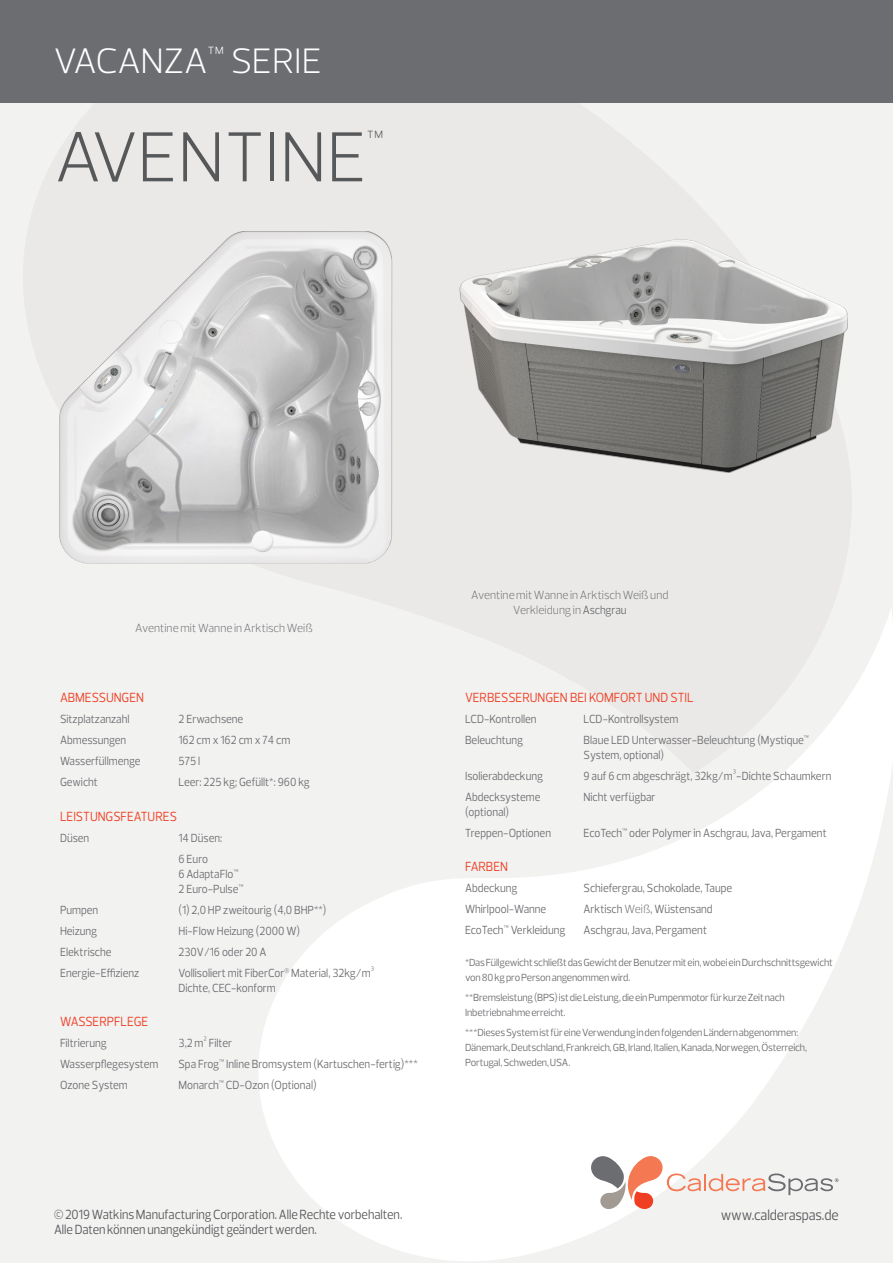
<style>
.page{position:relative;width:893px;height:1263px;background:#fff}
.page>*{position:absolute;margin:0;border:0;box-sizing:border-box;transform-origin:0 0}
.t1{font:300 72px "Prelo";color:#57585a}
.t2{font:300 36px "Prelo";letter-spacing:-.005em;color:#fff}
.t3{font:300 21px "Prelo";color:#57585a}
.Body_Copy{font:15px "Prelo";letter-spacing:-.01em;color:#57585a;scale:.9 1}
.Body_Copy-2{font:13.5px "Prelo";letter-spacing:-.005em;color:#57585a;scale:.9 1}
.t4{font:13.5px "Prelo";color:#ef3e22;scale:.9 1}
.t5{font:12px/15px "Prelo";color:#6c6d70;scale:.9 1}
.t6{font:300 12px/15px "Prelo";letter-spacing:.005em;color:#6c6d70;text-align:center;scale:.95 1}
.t7{font:10.5px/15px "Prelo";letter-spacing:-.015em;color:#6c6d70;scale:.95 1}
.s1{font-weight:400}
.s2{font-weight:300}
</style>
<div class="page">
<div style="left:0;top:48px;width:893px;height:1215px;background:#f2f2f1"></div>
<svg style="left:259px;top:611px;width:634px;height:650px"></svg>
<svg style="left:589px;top:1156px;width:249px;height:53px"></svg>
<div style="left:0;top:0;width:893px;height:103px;background:#6c6d70"></div>
<img style="left:59px;top:231px;width:333px;height:333px">
<img style="left:460px;top:239px;width:388px;height:233px">
<p class="t2" style="left:54px;top:39px;width:270px">VACANZA<sup>™</sup> SERIE</p>
<p class="t1" style="left:55px;top:112px;width:314px">AVENTINE</p>
<p class="t3" style="left:367px;top:125px;width:18px">™</p>
<p class="t6" style="left:135px;top:620px;width:188px">Aventine mit Wanne in Arktisch Weiß</p>
<p class="t4" style="left:60px;top:689px;width:95px">ABMESSUNGEN</p>
<p class="t5" style="left:60px;top:712px;width:79px">Sitzplatzanzahl</p>
<p class="t5" style="left:178px;top:712px;width:74px">2 Erwachsene</p>
<p class="t5" style="left:60px;top:733px;width:75px">Abmessungen</p>
<p class="t5" style="left:178px;top:733px;width:126px">162 cm x 162 cm x 74 cm</p>
<p class="t5" style="left:60px;top:754px;width:91px">Wasserfüllmenge</p>
<p class="t5" style="left:178px;top:754px;width:26px">575 l</p>
<p class="t5" style="left:60px;top:775px;width:44px">Gewicht</p>
<p class="t5" style="left:178px;top:775px;width:147px">Leer: 225 kg; Gefüllt*: 960 kg</p>
<p class="t4" style="left:60px;top:807px;width:131px">LEISTUNGSFEATURES</p>
<p class="t5" style="left:60px;top:830px;width:34px">Düsen</p>
<p class="t5" style="left:178px;top:830px;width:50px">14 Düsen:</p>
<p class="t5" style="left:178px;top:851px;width:34px">6 Euro</p>
<p class="t5" style="left:178px;top:866px;width:68px">6 AdaptaFlo<sup>™</sup></p>
<p class="t5" style="left:178px;top:881px;width:74px">2 Euro-Pulse<sup>™</sup></p>
<p class="t5" style="left:60px;top:902px;width:44px">Pumpen</p>
<p class="t5" style="left:178px;top:902px;width:166px">(1) 2,0 HP zweitourig (4,0 BHP**)</p>
<p class="t5" style="left:60px;top:923px;width:43px">Heizung</p>
<p class="t5" style="left:178px;top:923px;width:137px">Hi-Flow Heizung (2000 W)</p>
<p class="t5" style="left:60px;top:944px;width:59px">Elektrische</p>
<p class="t5" style="left:178px;top:944px;width:99px">230V/16 oder 20 A</p>
<p class="t5" style="left:60px;top:965px;width:90px">Energie-Effizienz</p>
<p class="t5" style="left:178px;top:965px;width:219px">Vollisoliert mit FiberCor<sup>®</sup> Material, 32kg/m³<br>Dichte, CEC-konform</p>
<p class="t4" style="left:60px;top:1013px;width:100px">WASSERPFLEGE</p>
<p class="t5" style="left:60px;top:1035px;width:54px">Filtrierung</p>
<p class="t5" style="left:178px;top:1035px;width:61px">3,2 m² Filter</p>
<p class="t5" style="left:60px;top:1056px;width:111px">Wasserpflegesystem</p>
<p class="t5" style="left:178px;top:1056px;width:267px">Spa Frog<sup>™</sup> Inline Bromsystem (Kartuschen-fertig)***</p>
<p class="t5" style="left:60px;top:1077px;width:77px">Ozone System</p>
<p class="t5" style="left:178px;top:1077px;width:155px">Monarch<sup>™</sup> CD-Ozon (Optional)</p>
<p class="t6" style="left:471px;top:588px;width:209px">Aventine mit Wanne in Arktisch Weiß und<br>Verkleidung in <span class="s1">Aschgrau</span></p>
<p class="t4" style="left:465px;top:689px;width:256px">VERBESSERUNGEN BEI KOMFORT UND STIL</p>
<p class="t5" style="left:465px;top:711px;width:81px">LCD-Kontrollen</p>
<p class="t5" style="left:584px;top:711px;width:107px">LCD-Kontrollsystem</p>
<p class="t5" style="left:465px;top:732px;width:66px">Beleuchtung</p>
<p class="t5" style="left:584px;top:732px;width:252px">Blaue LED Unterwasser-Beleuchtung (Mystique<sup>™<br></sup>System, optional)</p>
<p class="t5" style="left:465px;top:768px;width:88px">Isolierabdeckung</p>
<p class="t5" style="left:584px;top:768px;width:277px">9 auf 6 cm abgeschrägt, 32kg/m³-Dichte Schaumkern</p>
<p class="t5" style="left:465px;top:789px;width:85px">Abdecksysteme (optional)</p>
<p class="t5" style="left:584px;top:789px;width:82px">Nicht verfügbar</p>
<p class="t5" style="left:465px;top:825px;width:97px">Treppen-Optionen</p>
<p class="t5" style="left:584px;top:825px;width:272px">EcoTech<sup>™</sup> oder Polymer in Aschgrau, Java, Pergament</p>
<p class="t4" style="left:465px;top:858px;width:49px">FARBEN</p>
<p class="t5" style="left:465px;top:880px;width:60px">Abdeckung</p>
<p class="t5" style="left:584px;top:880px;width:167px">Schiefergrau, Schokolade, Taupe</p>
<p class="t5" style="left:465px;top:901px;width:92px">Whirlpool-Wanne</p>
<p class="t5" style="left:584px;top:901px;width:145px">Arktisch <span class="s2">Weiß</span>, Wüstensand</p>
<p class="t5" style="left:465px;top:922px;width:113px">EcoTech<sup>™</sup> Verkleidung</p>
<p class="t5" style="left:584px;top:922px;width:139px">Aschgrau, Java, Pergament</p>
<p class="t7" style="left:465px;top:955px;width:389px">*Das Füllgewicht schließt das Gewicht der Benutzer mit ein, wobei ein Durchschnittsgewicht von 80 kg pro Person angenommen wird.</p>
<p class="t7" style="left:465px;top:990px;width:338px">**Bremsleistung (BPS) ist die Leistung, die ein Pumpenmotor für kurze Zeit nach<br>Inbetriebnahme erreicht.</p>
<p class="t7" style="left:465px;top:1024px;width:362px">***Dieses System ist für eine Verwendung in den folgenden Ländern abgenommen:<br>Dänemark, Deutschland, Frankreich, GB, Irland, Italien, Kanada, Norwegen, Österreich,<br>Portugal, Schweden, USA.</p>
<p class="Body_Copy-2" style="left:54px;top:1206px;width:389px">© 2019 Watkins Manufacturing Corporation. Alle Rechte vorbehalten.</p>
<p class="Body_Copy" style="left:721px;top:1206px;width:132px">www.calderaspas.de</p>
<p class="Body_Copy-2" style="left:54px;top:1221px;width:294px">Alle Daten können unangekündigt geändert werden.</p>
</div>
